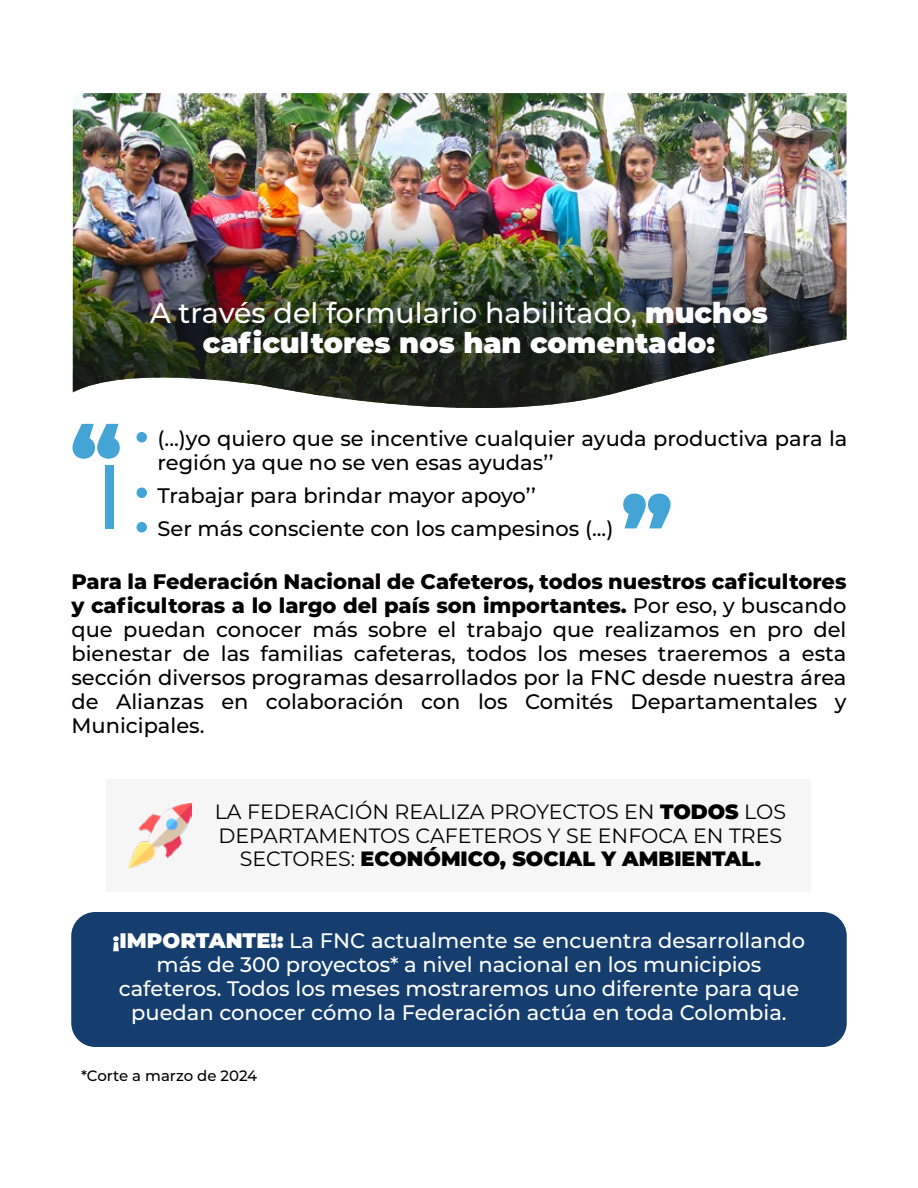
<style>
.page{position:relative;width:918px;height:1188px;background:#fff}
.page>*{position:absolute;margin:0;border:0;box-sizing:border-box;transform-origin:0 0}
.t1{font:900 85.35px "Montserrat";color:#44a4d5}
.t2{font:900 28.5px/30px "Montserrat";color:#fff;text-align:center}
.t3{font:500 21px/24px "Montserrat";color:#030000}
.t4{font:500 21px/24px "Montserrat";color:#fff;text-align:center}
.t5{font:20.7px/23.7px "Montserrat";color:#000;text-align:center}
.t6{font:500 15px "Montserrat";color:#000}
.s1{font-weight:500}
.s2{font-weight:800}
.s3{font-weight:900}
</style>
<div class="page">
<img style="left:73px;top:93px;width:774px;height:113px">
<img style="left:73px;top:206px;width:774px;height:202px">
<div style="left:106px;top:465px;width:8px;height:64px;background:#44a4d5"></div>
<div style="left:136px;top:432px;width:11px;height:10px;background:#44a4d5;border-radius:50%"></div>
<div style="left:136px;top:488px;width:11px;height:10px;background:#44a4d5;border-radius:50%"></div>
<div style="left:136px;top:522px;width:11px;height:10px;background:#44a4d5;border-radius:50%"></div>
<div style="left:106px;top:779px;width:706px;height:112px;background:#f6f6f6"></div>
<img style="left:128px;top:803px;width:64px;height:64px">
<div style="left:71px;top:912px;width:776px;height:135px;background:#153e6f;border-radius:24px"></div>
<h1 class="t1" style="left:71px;top:393px;width:52px">“</h1>
<h2 class="t2" style="left:150px;top:296px;width:619px"><span class="s1">A través del formulario habilitado,</span> muchos caficultores nos han comentado:</h2>
<p class="t3" style="left:158px;top:425px;width:692px">(...)yo quiero que se incentive cualquier ayuda productiva para la región ya que no se ven esas ayudas’’</p>
<p class="t3" style="left:158px;top:478px;width:457px;line-height:33px">Trabajar para brindar mayor apoyo’’<br>Ser más consciente con los campesinos (...)</p>
<h1 class="t1" style="left:672px;top:559px;width:52px;rotate:-180deg">“</h1>
<p class="t3" style="left:71px;top:568px;width:777px;text-align:justify"><span class="s2">Para la Federación Nacional de Cafeteros, todos nuestros caficultores y caficultoras a lo largo del país son importantes.</span> Por eso, y buscando que puedan conocer más sobre el trabajo que realizamos en pro del bienestar de las familias cafeteras, todos los meses traeremos a esta sección diversos programas desarrollados por la FNC desde nuestra área de Alianzas en colaboración con los Comités Departamentales y Municipales.</p>
<p class="t5" style="left:215px;top:799px;width:573px">LA FEDERACIÓN REALIZA PROYECTOS EN <span class="s3">TODOS</span> LOS<br>DEPARTAMENTOS CAFETEROS Y SE ENFOCA EN TRES<br>SECTORES: <span class="s3">ECONÓMICO, SOCIAL Y AMBIENTAL.</span></p>
<p class="t4" style="left:113px;top:928px;width:694px"><span class="s3">¡IMPORTANTE!:</span> La FNC actualmente se encuentra desarrollando más de 300 proyectos* a nivel nacional en los municipios cafeteros. Todos los meses mostraremos uno diferente para que puedan conocer cómo la Federación actúa en toda Colombia.</p>
<p class="t6" style="left:81px;top:1065px;width:178px">*Corte a marzo de 2024</p>
</div>
